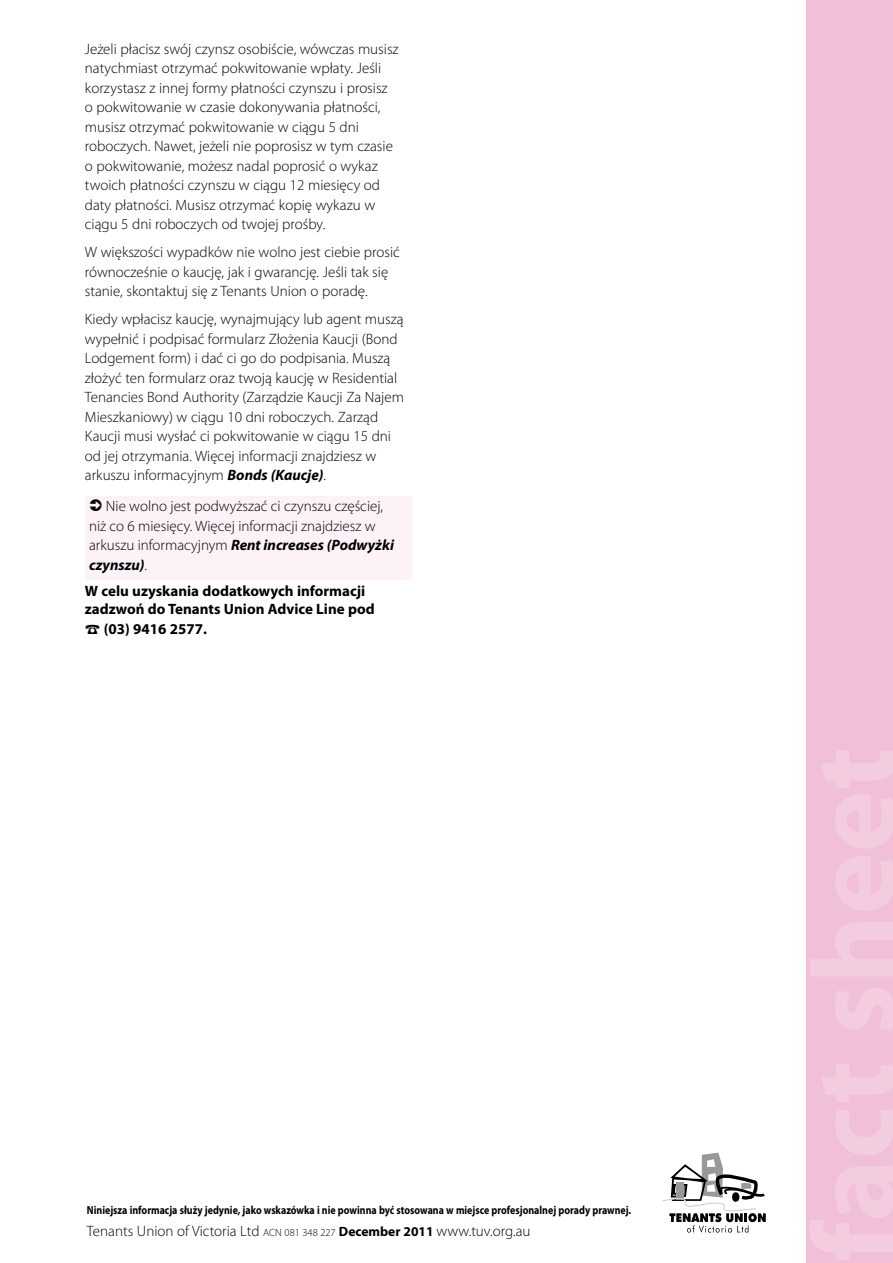
<style>
.page{position:relative;width:893px;height:1263px;background:#fff}
.page>*{position:absolute;margin:0;border:0;box-sizing:border-box;transform-origin:0 0}
.t1{font:300 15px/19.5px "Myriad Pro";color:#000}
.t2{font:700 15px/18px "Myriad Pro";color:#000}
.t3{font:700 11.7px "Myriad Pro";color:#000;scale:.85 1}
.s1{font-weight:700;font-style:italic}
.s2{font-size:10.5px}
.s3{font-weight:700;font-size:13.5px}
</style>
<div class="page">
<div style="left:805px;top:0;width:88px;height:1263px;background:#f1bfd9"></div>
<svg style="left:662px;top:1152px;width:104px;height:81px"></svg>
<div style="left:85px;top:496px;width:328px;height:84px;background:#fcf2f7"></div>
<p class="t1" style="left:85px;top:39px;width:315px">Jeżeli płacisz swój czynsz osobiście, wówczas musisz natychmiast otrzymać pokwitowanie wpłaty. Jeśli korzystasz z innej formy płatności czynszu i prosisz o pokwitowanie w czasie dokonywania płatności, musisz otrzymać pokwitowanie w ciągu 5 dni roboczych. Nawet, jeżeli nie poprosisz w tym czasie o pokwitowanie, możesz nadal poprosić o wykaz twoich płatności czynszu w ciągu 12 miesięcy od daty płatności. Musisz otrzymać kopię wykazu w ciągu 5 dni roboczych od twojej prośby.</p>
<p class="t1" style="left:85px;top:243px;width:316px">W większości wypadków nie wolno jest ciebie prosić równocześnie o kaucję, jak i gwarancję. Jeśli tak się stanie, skontaktuj się z Tenants Union o poradę.</p>
<p class="t1" style="left:85px;top:310px;width:321px">Kiedy wpłacisz kaucję, wynajmujący lub agent muszą wypełnić i podpisać formularz Złożenia Kaucji (Bond Lodgement form) i dać ci go do podpisania. Muszą złożyć ten formularz oraz twoją kaucję w Residential Tenancies Bond Authority (Zarządzie Kaucji Za Najem Mieszkaniowy) w ciągu 10 dni roboczych. Zarząd Kaucji musi wysłać ci pokwitowanie w ciągu 15 dni od jej otrzymania. Więcej informacji znajdziesz w arkuszu informacyjnym <span class="s1">Bonds (Kaucje)</span>.</p>
<p class="t1" style="left:89px;top:497px;width:306px;text-indent:17px">Nie wolno jest podwyższać ci czynszu częściej, niż co 6 miesięcy. Więcej informacji znajdziesz w arkuszu informacyjnym <span class="s1">Rent increases (Podwyżki czynszu)</span>.</p>
<p class="t2" style="left:85px;top:582px;width:291px">W celu uzyskania dodatkowych informacji zadzwoń do Tenants Union Advice Line pod</p>
<p class="t2" style="left:85px;top:619px;width:124px">☎ (03) 9416 2577.</p>
<p class="t3" style="left:87px;top:1202px;width:642px">Niniejsza informacja służy jedynie, jako wskazówka i nie powinna być stosowana w miejsce profesjonalnej porady prawnej.</p>
<p class="t1" style="left:87px;top:1221px;width:445px">Tenants Union of Victoria Ltd <span class="s2">ACN 081 348 227</span> <span class="s3">December 2011</span> www.tuv.org.au</p>
</div>
